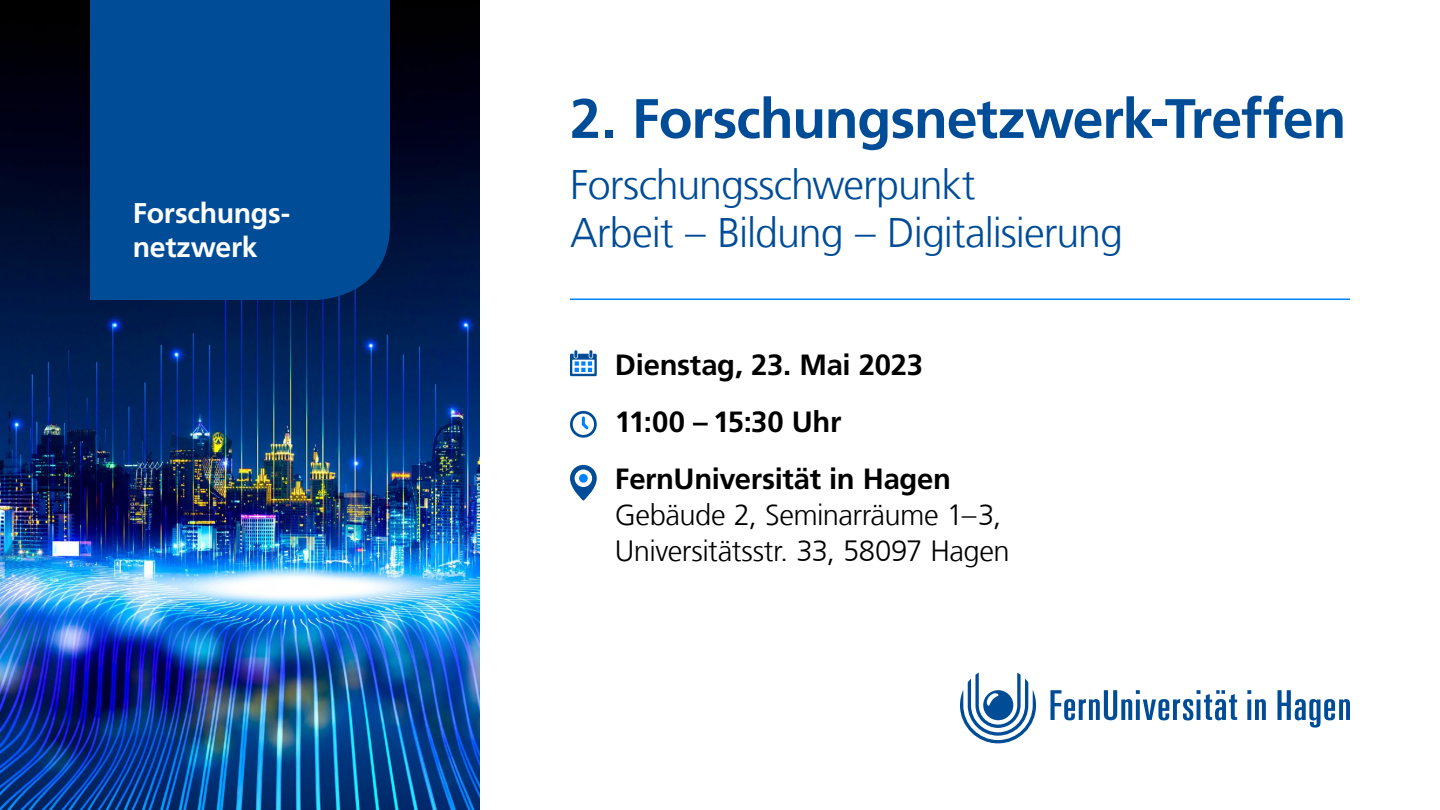
<style>
.page{position:relative;width:1440px;height:810px;background:#fff}
.page>*{position:absolute;margin:0;border:0;box-sizing:border-box;transform-origin:0 0}
.Headline{font:700 55.5px "Frutiger LT Com";letter-spacing:-.02em;color:#004c97}
.Headline-2{font:300 41.25px/48.8px "Frutiger LT Com";letter-spacing:-.025em;color:#004c97}
.Headline-3{font:700 29.25px "Frutiger LT Com";letter-spacing:-.01em;color:#000}
.Headline-4{font:300 29.25px/36px "Frutiger LT Com";letter-spacing:-.02em;color:#000}
.t1{font:700 28.5px/34.2px "Frutiger LT Com";letter-spacing:-.01em;color:#fff}
</style>
<div class="page">
<img style="left:0;top:0;width:480px;height:810px">
<div style="left:90px;top:0;width:300px;height:300px;background:#004c97"></div>
<svg style="left:1051px;top:690px;width:299px;height:38px"></svg>
<svg style="left:960px;top:673px;width:76px;height:70px"></svg>
<svg style="left:570px;top:350px;width:27px;height:26px"></svg>
<svg style="left:570px;top:411px;width:27px;height:27px"></svg>
<svg style="left:570px;top:465px;width:27px;height:36px"></svg>
<div style="left:579px;top:474px;width:9px;height:9px;background:#0082ff;border-radius:50%"></div>
<hr style="left:570px;top:298px;width:780px;height:2px;background:#0082ff">
<p class="t1" style="left:133px;top:196px;width:159px">Forschungs&shy;netzwerk</p>
<p class="Headline" style="left:570px;top:86px;width:778px">2. Forschungsnetzwerk-Treffen</p>
<p class="Headline-2" style="left:570px;top:160px;width:555px">Forschungsschwerpunkt<br>Arbeit – Bildung – Digitalisierung</p>
<p class="Headline-3" style="left:615px;top:347px;width:310px">Dienstag, 23. Mai 2023</p>
<p class="Headline-3" style="left:615px;top:405px;width:228px">11:00 – 15:30 Uhr</p>
<p class="Headline-3" style="left:615px;top:462px;width:338px">FernUniversität in Hagen</p>
<p class="Headline-4" style="left:615px;top:497px;width:396px">Gebäude 2, Seminarräume 1–3,<br>Universitätsstr. 33, 58097 Hagen</p>
</div>
